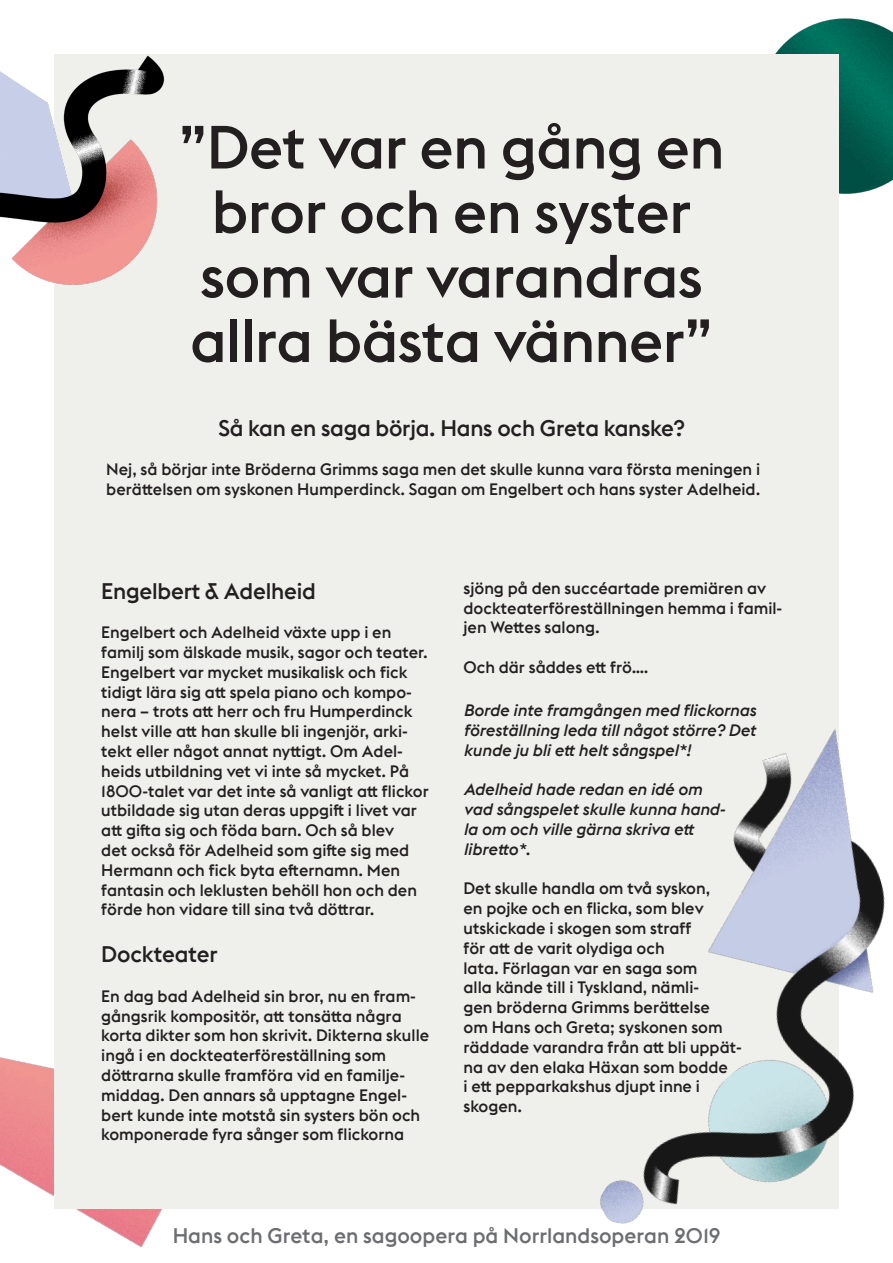
<style>
.page{position:relative;width:893px;height:1263px;background:#fff}
.page>*{position:absolute;margin:0;border:0;box-sizing:border-box;transform-origin:0 0}
.t1{font:500 60px/64.5px "Euclid Flex";letter-spacing:-.01em;color:#231f20;text-align:center}
.t2{font:500 22.5px "Euclid Flex";letter-spacing:-.01em;color:#231f20}
.t3{font:500 21px "Euclid Flex";color:#6c6d70}
.t4{font:500 16.5px/19.8px "Euclid Flex";color:#231f20}
.t5{font:italic 500 16.5px/19.8px "Euclid Flex";color:#231f20;text-align:justify}
</style>
<div class="page">
<img style="left:775px;top:18px;width:118px;height:176px">
<img style="left:0;top:1057px;width:162px;height:191px">
<div style="left:54px;top:54px;width:785px;height:1155px;background:#eff0ec"></div>
<img style="left:600px;top:729px;width:285px;height:495px">
<img style="left:0;top:55px;width:165px;height:230px">
<h1 class="t1" style="left:179px;top:115px;width:547px">”Det var en gång en bror och en syster som var varandras allra bästa vänner”</h1>
<h2 class="t2" style="left:218px;top:414px;width:468px">Så kan en saga börja. Hans och Greta kanske?</h2>
<p class="t4" style="left:106px;top:460px;width:655px">Nej, så börjar inte Bröderna Grimms saga men det skulle kunna vara första meningen i berättelsen om syskonen Humperdinck. Sagan om Engelbert och hans syster Adelheid.</p>
<h2 class="t2" style="left:101px;top:577px;width:216px">Engelbert &amp; Adelheid</h2>
<p class="t4" style="left:101px;top:622px;width:329px">Engelbert och Adelheid växte upp i en familj som älskade musik, sagor och teater.<br>Engelbert var mycket musikalisk och fick tidigt lära sig att spela piano och kompo&shy;nera – trots att herr och fru Humperdinck helst ville att han skulle bli ingenjör, arki&shy;tekt eller något annat nyttigt. Om Adel&shy;heids utbildning vet vi inte så mycket. På 1800-talet var det inte så vanligt att flickor utbildade sig utan deras uppgift i livet var att gifta sig och föda barn. Och så blev<br>det också för Adelheid som gifte sig med Hermann och fick byta efternamn. Men fantasin och leklusten behöll hon och den förde hon vidare till sina två döttrar.</p>
<h2 class="t2" style="left:101px;top:941px;width:118px">Dockteater</h2>
<p class="t4" style="left:101px;top:986px;width:329px">En dag bad Adelheid sin bror, nu en fram&shy;gångsrik kompositör, att tonsätta några korta dikter som hon skrivit. Dikterna skulle ingå i en dockteaterföreställning som döttrarna skulle framföra vid en familje&shy;middag. Den annars så upptagne Engel&shy;bert kunde inte motstå sin systers bön och komponerade fyra sånger som flickorna</p>
<p class="t4" style="left:463px;top:578px;width:320px">sjöng på den succéartade premiären av dockteaterföreställningen hemma i famil&shy;jen Wettes salong.</p>
<p class="t4" style="left:463px;top:657px;width:187px">Och där såddes ett frö….</p>
<p class="t5" style="left:463px;top:700px;width:294px">Borde inte framgången med flickornas föreställning leda till något större? Det kunde ju bli ett helt sångspel*!</p>
<p class="t5" style="left:463px;top:779px;width:263px;text-align:left">Adelheid hade redan en idé om vad sångspelet skulle kunna hand&shy;la om och ville gärna skriva ett libretto*.</p>
<p class="t4" style="left:463px;top:878px;width:280px">Det skulle handla om två syskon,<br>en pojke och en flicka, som blev utskickade i skogen som straff<br>för att de varit olydiga och<br>lata. Förlagan var en saga som<br>alla kände till i Tyskland, nämli-<br>gen bröderna Grimms berättelse<br>om Hans och Greta; syskonen som räddade varandra från att bli uppät&shy;na av den elaka Häxan som bodde<br>i ett pepparkakshus djupt inne i skogen.</p>
<p class="t3" style="left:173px;top:1222px;width:549px">Hans och Greta, en sagoopera på Norrlandsoperan 2019</p>
</div>
